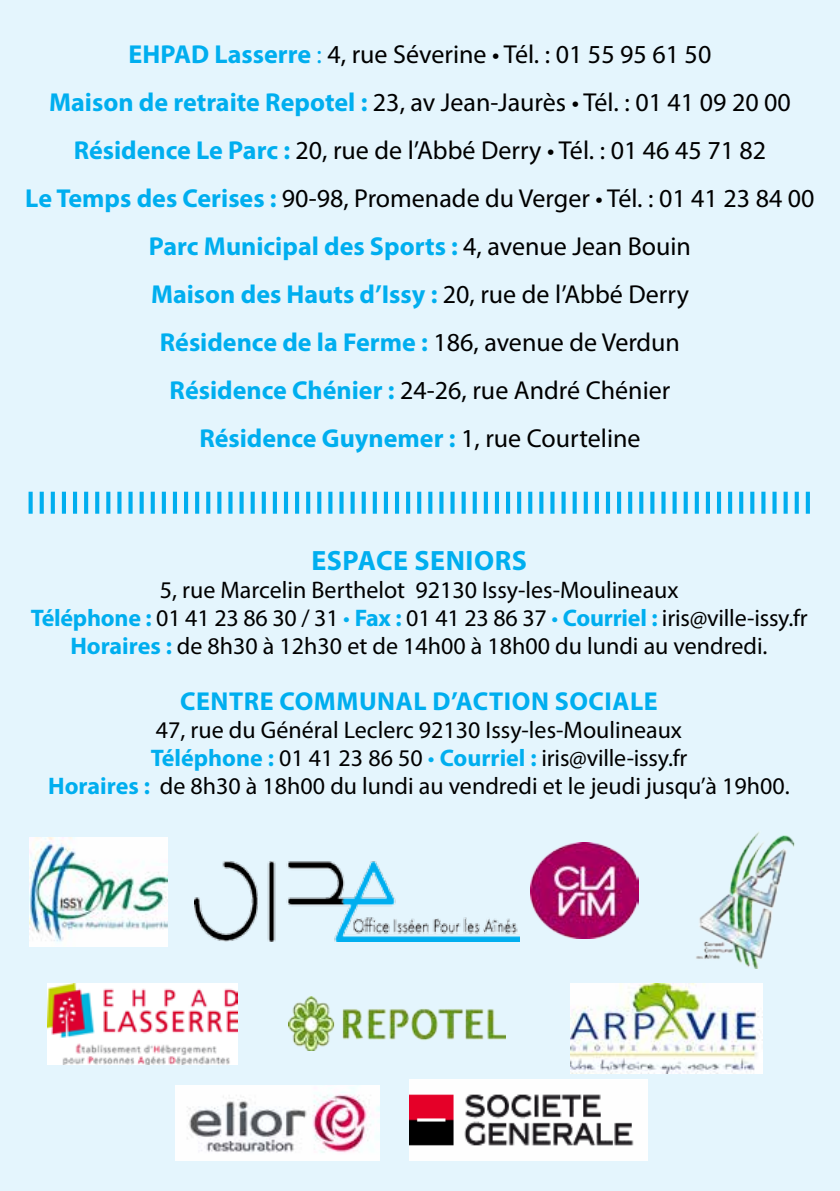
<style>
.page{position:relative;width:840px;height:1191px;background:#fff}
.page>*{position:absolute;margin:0;border:0;box-sizing:border-box;transform-origin:0 0}
.t1{font:700 28px "Myriad Pro";letter-spacing:.02em;color:#00aeef}
.t2{font:26px/48px "Myriad Pro";color:#000;text-align:center}
.t3{font:700 26px "Myriad Pro";letter-spacing:.02em;color:#00aeef}
.t4{font:24px/28px "Myriad Pro";color:#000;text-align:center}
.s1{font-weight:700;color:#00aeef}
.s2{color:#00aeef}
</style>
<div class="page">
<div style="left:0;top:0;width:839px;height:1191px;background:#e4f5fd"></div>
<img style="left:570px;top:983px;width:192px;height:90px">
<img style="left:529px;top:842px;width:109px;height:96px">
<img style="left:289px;top:996px;width:216px;height:54px">
<img style="left:47px;top:983px;width:190px;height:81px">
<img style="left:195px;top:861px;width:324px;height:81px">
<img style="left:690px;top:827px;width:109px;height:141px">
<img style="left:175px;top:1085px;width:204px;height:76px">
<img style="left:409px;top:1079px;width:237px;height:82px">
<img style="left:29px;top:837px;width:138px;height:109px">
<svg style="left:29px;top:492px;width:4px;height:22px"></svg>
<svg style="left:40px;top:492px;width:4px;height:22px"></svg>
<svg style="left:51px;top:492px;width:4px;height:22px"></svg>
<hr style="left:62px;top:492px;width:4px;height:22px;background:#00aeef">
<hr style="left:73px;top:492px;width:4px;height:22px;background:#00aeef">
<svg style="left:84px;top:492px;width:4px;height:22px"></svg>
<svg style="left:95px;top:492px;width:4px;height:22px"></svg>
<svg style="left:106px;top:492px;width:4px;height:22px"></svg>
<svg style="left:117px;top:492px;width:4px;height:22px"></svg>
<svg style="left:128px;top:492px;width:4px;height:22px"></svg>
<div style="left:139px;top:492px;width:5px;height:22px;background:#00aeef"></div>
<svg style="left:151px;top:492px;width:4px;height:22px"></svg>
<svg style="left:162px;top:492px;width:4px;height:22px"></svg>
<hr style="left:173px;top:492px;width:4px;height:22px;background:#00aeef">
<hr style="left:184px;top:492px;width:4px;height:22px;background:#00aeef">
<svg style="left:195px;top:492px;width:4px;height:22px"></svg>
<svg style="left:206px;top:492px;width:4px;height:22px"></svg>
<svg style="left:217px;top:492px;width:4px;height:22px"></svg>
<svg style="left:228px;top:492px;width:4px;height:22px"></svg>
<svg style="left:239px;top:492px;width:4px;height:22px"></svg>
<svg style="left:250px;top:492px;width:4px;height:22px"></svg>
<div style="left:261px;top:492px;width:5px;height:22px;background:#00aeef"></div>
<hr style="left:273px;top:492px;width:4px;height:22px;background:#00aeef">
<hr style="left:284px;top:492px;width:4px;height:22px;background:#00aeef">
<hr style="left:295px;top:492px;width:4px;height:22px;background:#00aeef">
<svg style="left:306px;top:492px;width:4px;height:22px"></svg>
<svg style="left:317px;top:492px;width:4px;height:22px"></svg>
<svg style="left:328px;top:492px;width:4px;height:22px"></svg>
<svg style="left:339px;top:492px;width:4px;height:22px"></svg>
<svg style="left:350px;top:492px;width:4px;height:22px"></svg>
<svg style="left:361px;top:492px;width:4px;height:22px"></svg>
<svg style="left:372px;top:492px;width:4px;height:22px"></svg>
<div style="left:383px;top:492px;width:5px;height:22px;background:#00aeef"></div>
<hr style="left:395px;top:492px;width:4px;height:22px;background:#00aeef">
<svg style="left:406px;top:492px;width:4px;height:22px"></svg>
<svg style="left:417px;top:492px;width:4px;height:22px"></svg>
<svg style="left:428px;top:492px;width:4px;height:22px"></svg>
<svg style="left:439px;top:492px;width:4px;height:22px"></svg>
<svg style="left:450px;top:492px;width:4px;height:22px"></svg>
<svg style="left:461px;top:492px;width:4px;height:22px"></svg>
<svg style="left:472px;top:492px;width:4px;height:22px"></svg>
<svg style="left:483px;top:492px;width:4px;height:22px"></svg>
<svg style="left:494px;top:492px;width:4px;height:22px"></svg>
<div style="left:505px;top:492px;width:5px;height:22px;background:#00aeef"></div>
<svg style="left:517px;top:492px;width:4px;height:22px"></svg>
<svg style="left:528px;top:492px;width:4px;height:22px"></svg>
<svg style="left:539px;top:492px;width:4px;height:22px"></svg>
<svg style="left:550px;top:492px;width:4px;height:22px"></svg>
<svg style="left:561px;top:492px;width:4px;height:22px"></svg>
<svg style="left:572px;top:492px;width:4px;height:22px"></svg>
<svg style="left:583px;top:492px;width:4px;height:22px"></svg>
<svg style="left:594px;top:492px;width:4px;height:22px"></svg>
<svg style="left:605px;top:492px;width:4px;height:22px"></svg>
<svg style="left:616px;top:492px;width:4px;height:22px"></svg>
<svg style="left:627px;top:492px;width:5px;height:22px"></svg>
<svg style="left:639px;top:492px;width:4px;height:22px"></svg>
<svg style="left:650px;top:492px;width:4px;height:22px"></svg>
<svg style="left:661px;top:492px;width:4px;height:22px"></svg>
<svg style="left:672px;top:492px;width:4px;height:22px"></svg>
<svg style="left:683px;top:492px;width:4px;height:22px"></svg>
<svg style="left:694px;top:492px;width:4px;height:22px"></svg>
<svg style="left:705px;top:492px;width:4px;height:22px"></svg>
<svg style="left:716px;top:492px;width:4px;height:22px"></svg>
<svg style="left:727px;top:492px;width:4px;height:22px"></svg>
<svg style="left:738px;top:492px;width:4px;height:22px"></svg>
<svg style="left:749px;top:492px;width:5px;height:22px"></svg>
<svg style="left:761px;top:492px;width:4px;height:22px"></svg>
<svg style="left:772px;top:492px;width:4px;height:22px"></svg>
<svg style="left:783px;top:492px;width:4px;height:22px"></svg>
<svg style="left:794px;top:492px;width:4px;height:22px"></svg>
<svg style="left:805px;top:492px;width:4px;height:22px"></svg>
<p class="t2" style="left:25px;top:30px;width:790px"><span class="s1">EHPAD Lasserre</span> <span class="s2">:</span> 4, rue Séverine • Tél. : 01 55 95 61 50<br><span class="s1">Maison de retraite Repotel :</span> 23, av Jean-Jaurès • Tél. : 01 41 09 20 00<br><span class="s1">Résidence Le Parc :</span> 20, rue de l’Abbé Derry • Tél. : 01 46 45 71 82<br><span class="s1">Le Temps des Cerises :</span> 90-98, Promenade du Verger • Tél. : 01 41 23 84 00<br><span class="s1">Parc Municipal des Sports :</span> 4, avenue Jean Bouin<br><span class="s1">Maison des Hauts d’Issy :</span> 20, rue de l’Abbé Derry<br><span class="s1">Résidence de la Ferme :</span> 186, avenue de Verdun<br><span class="s1">Résidence Chénier :</span> 24-26, rue André Chénier<br><span class="s1">Résidence Guynemer :</span> 1, rue Courteline</p>
<p class="t1" style="left:311px;top:542px;width:217px">ESPACE SENIORS</p>
<p class="t4" style="left:31px;top:575px;width:778px">5, rue Marcelin Berthelot 92130 Issy-les-Moulineaux<br><span class="s1">Téléphone :</span> 01 41 23 86 30 / 31 <span class="s2">•</span> <span class="s1">Fax :</span> 01 41 23 86 37 <span class="s2">•</span> <span class="s1">Courriel :</span> iris@ville-issy.fr<br><span class="s1">Horaires :</span> de 8h30 à 12h30 et de 14h00 à 18h00 du lundi au vendredi.</p>
<p class="t3" style="left:180px;top:684px;width:479px">CENTRE COMMUNAL D’ACTION SOCIALE</p>
<p class="t4" style="left:48px;top:715px;width:742px">47, rue du Général Leclerc 92130 Issy-les-Moulineaux<br><span class="s1">Téléphone :</span> 01 41 23 86 50 <span class="s2">•</span> <span class="s1">Courriel :</span> iris@ville-issy.fr<br><span class="s1">Horaires :</span> de 8h30 à 18h00 du lundi au vendredi et le jeudi jusqu’à 19h00.</p>
</div>
